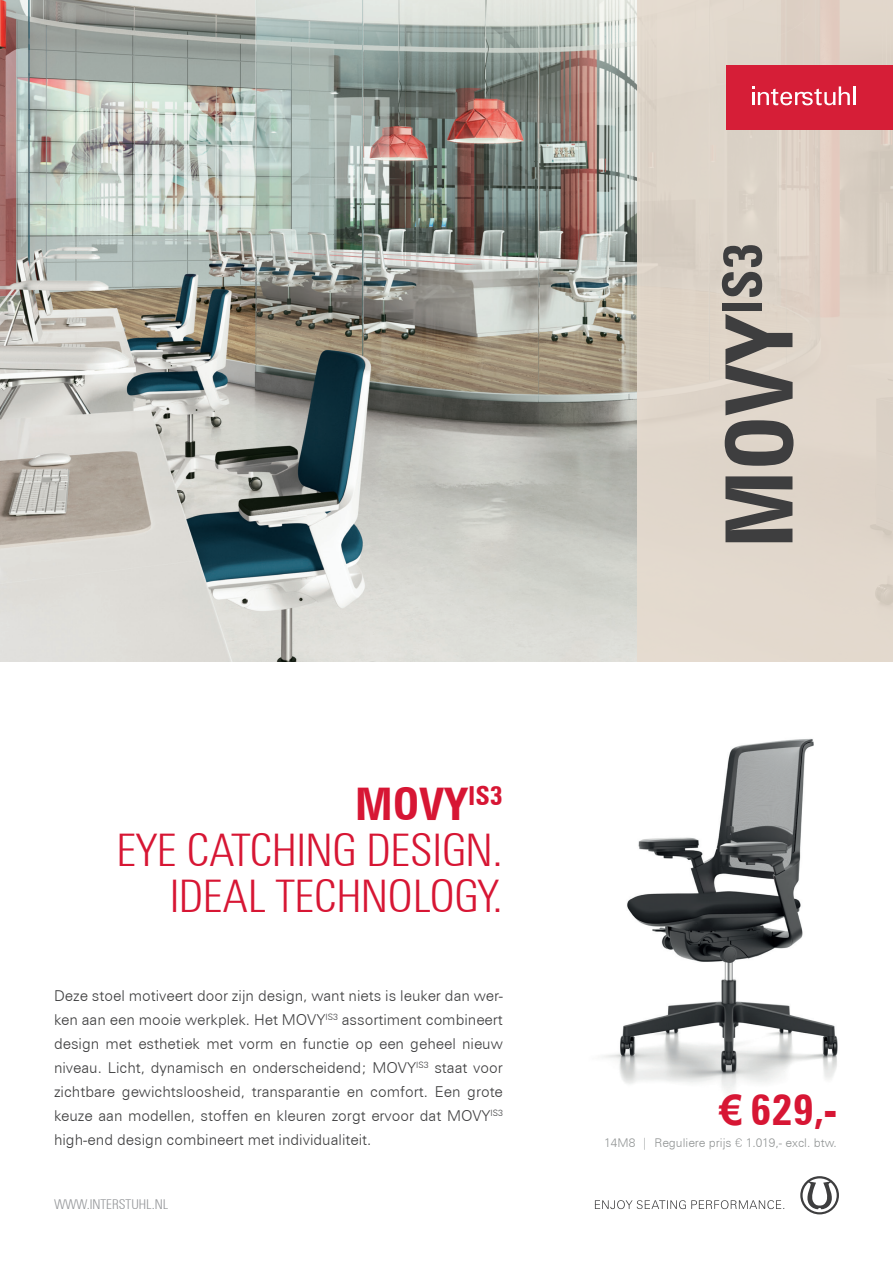
<style>
.page{position:relative;width:893px;height:1263px;background:#fff}
.page>*{position:absolute;margin:0;border:0;box-sizing:border-box;transform-origin:0 0}
.t1{font:700 condensed 93px "Zurich BT";color:#3e3e3f}
.t2{font:45px/46px "Zurich BT Light Condensed Head";color:#d71634;text-align:right}
.t3{font:700 condensed 45px "Zurich BT";color:#d71634}
.t4{font:700 condensed 42.75px "Zurich BT";color:#d71634}
.t5{font:300 15px/24px "Zurich BT";color:#3e3e3f;text-align:justify}
.t6{font:13.5px "Zurich BT Light Condensed Head";color:#939598}
.t7{font:300 12px "Zurich BT";color:#929595}
.s1{font-family:"Arial";font-stretch:normal;font-size:42px}
.s2{font-family:"DIN"}
</style>
<div class="page">
<img style="left:603px;top:739px;width:235px;height:354px">
<img style="left:0;top:0;width:637px;height:661px">
<div style="left:637px;top:0;width:256px;height:661px;background:#e6dbcf"></div>
<div style="left:726px;top:65px;width:167px;height:65px;background:#d61e37"></div>
<svg style="left:752px;top:86px;width:103px;height:19px"></svg>
<svg style="left:595px;top:1200px;width:189px;height:9px"></svg>
<svg style="left:800px;top:1176px;width:39px;height:38px"></svg>
<h2 class="t3" style="left:355px;top:776px;width:149px">MOVY<sup>IS3</sup></h2>
<h2 class="t2" style="left:117px;top:826px;width:388px">EYE CATCHING DESIGN.<br>IDEAL TECHNOLOGY.</h2>
<p class="t5" style="left:54px;top:983px;width:450px">Deze stoel motiveert door zijn design, want niets is leuker dan wer&shy;ken aan een mooie werkplek. Het MOVY<sup>IS3</sup> assortiment combineert design met esthetiek met vorm en functie op een geheel nieuw niveau. Licht, dynamisch en onderscheidend; MOVY<sup>IS3</sup> staat voor zichtbare gewichtsloosheid, transparantie en comfort. Een grote keuze aan modellen, stoffen en kleuren zorgt ervoor dat MOVY<sup>IS3 </sup>high-end design combineert met individualiteit.</p>
<p class="t6" style="left:54px;top:1196px;width:116px">WWW.INTERSTUHL.NL</p>
<h1 class="t1" style="left:703px;top:548px;width:307px;rotate:-90deg">MOVY<sup>IS3</sup></h1>
<h3 class="t4" style="left:720px;top:1084px;width:118px"><span class="s1">€</span> 629,-</h3>
<p class="t7" style="left:604px;top:1135px;width:234px">14M8 | Reguliere prijs <span class="s2">€</span> 1.019,- excl. btw.</p>
</div>
